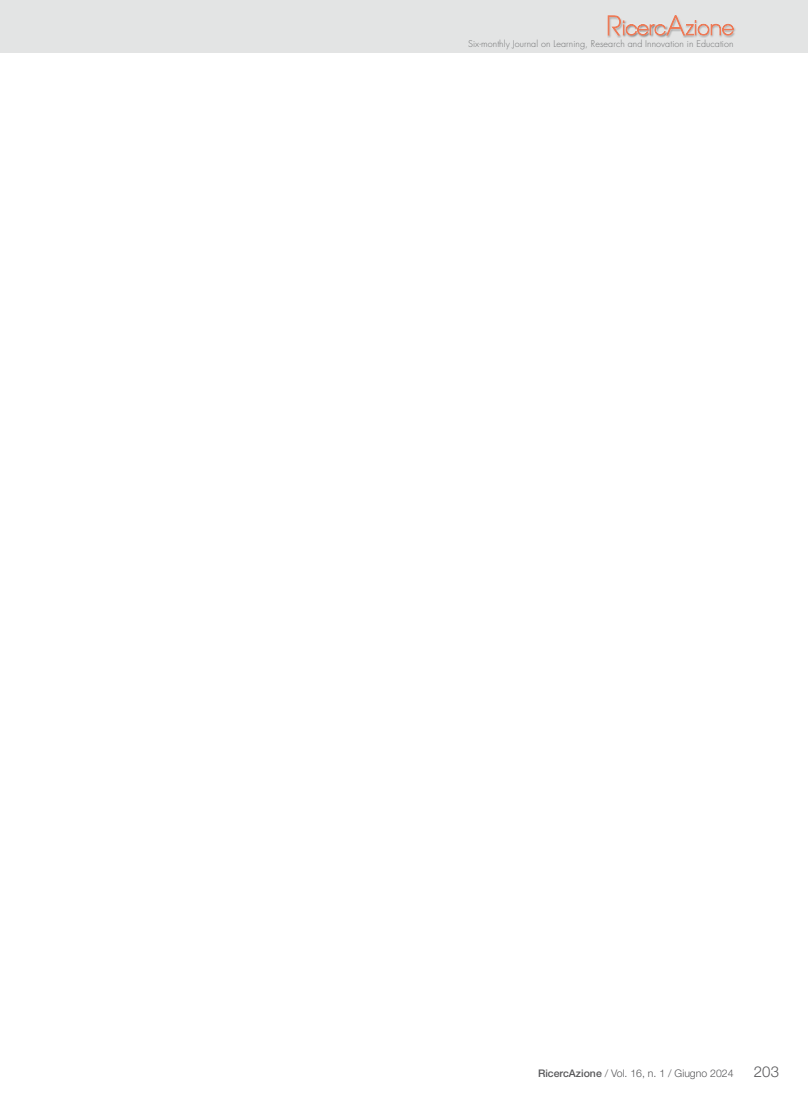
<style>
.page{position:relative;width:808px;height:1106px;background:#fff}
.page>*{position:absolute;margin:0;border:0;box-sizing:border-box;transform-origin:0 0}
.t1{font:300 15px "Helvetica Neue LT Std";color:#58585a}
.t2{font:300 10.5px "Helvetica Neue LT Std";color:#58585a}
.t3{font:300 9px "Futura";letter-spacing:.01em;color:#707172}
.s1{font-weight:500}
</style>
<div class="page">
<div style="left:0;top:0;width:808px;height:53px;background:#e3e4e4"></div>
<div style="left:606px;top:15px;width:18px;height:23px;background:#000;opacity:.3"></div>
<div style="left:621px;top:20px;width:47px;height:19px;background:#000;opacity:.5"></div>
<div style="left:664px;top:15px;width:23px;height:23px;background:#000;opacity:.3"></div>
<div style="left:683px;top:18px;width:52px;height:19px;background:#dadbdb"></div>
<div style="left:684px;top:19px;width:52px;height:19px;background:#000;opacity:.3"></div>
<svg style="left:608px;top:15px;width:126px;height:21px"></svg>
<p class="t3" style="left:468px;top:38px;width:267px">Six-monthly Journal on Learning, Research and Innovation in Education</p>
<p class="t2" style="left:538px;top:1067px;width:197px"><span class="s1">RicercAzione</span> / Vol. 16, n. 1 / Giugno 2024</p>
<h1 class="t1" style="left:754px;top:1062px;width:27px">203</h1>
</div>
